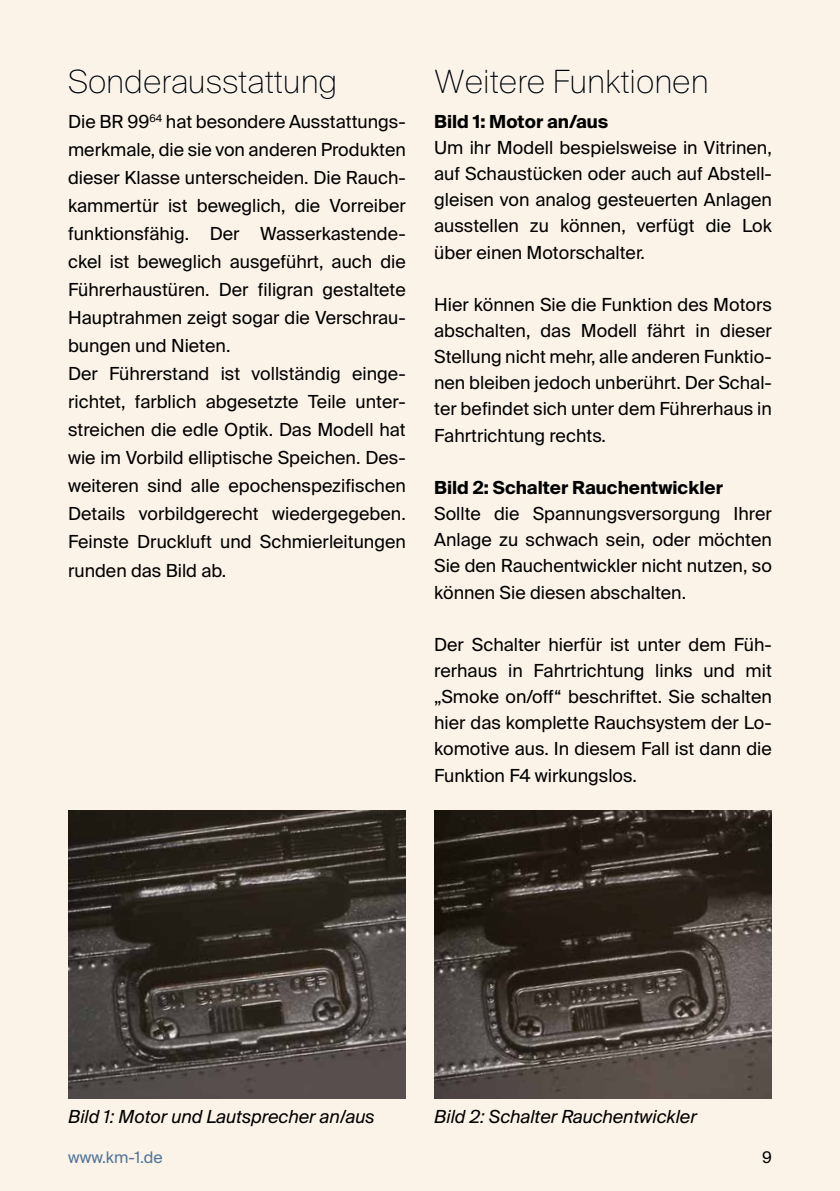
<style>
.page{position:relative;width:840px;height:1191px;background:#fff}
.page>*{position:absolute;margin:0;border:0;box-sizing:border-box;transform-origin:0 0}
.t1{font:100 32px "Suisse Intl";color:#000}
.t2{font:18px/26.2px "Suisse Intl";color:#000;text-align:justify}
.t3{font:italic 18px "Suisse Intl";color:#000}
.t4{font:700 18px "Suisse Intl";color:#000}
.t5{font:16px "Suisse Intl";letter-spacing:.005em;color:#50759b}
.t6{font:16px "Suisse Intl";color:#000}
</style>
<div class="page">
<div style="left:0;top:0;width:839px;height:1191px;background:#fcf3e8"></div>
<img style="left:68px;top:810px;width:337px;height:288px">
<img style="left:434px;top:810px;width:337px;height:288px">
<svg style="left:69px;top:69px;width:266px;height:30px"></svg>
<svg style="left:435px;top:69px;width:109px;height:25px"></svg>
<svg style="left:555px;top:69px;width:152px;height:25px"></svg>
<h1 class="t1" style="left:68px;top:63px;width:270px">Sonderausstattung</h1>
<h1 class="t1" style="left:434px;top:63px;width:276px">Weitere Funktionen</h1>
<p class="t2" style="left:68px;top:108px;width:339px;line-height:28px">Die BR 99<sup>64</sup> hat besondere Ausstattungs&shy;merkmale, die sie von anderen Produkten dieser Klasse unterscheiden. Die Rauch&shy;kammertür ist beweglich, die Vorreiber funktionsfähig.</p>
<p class="t4" style="left:434px;top:111px;width:176px">Bild 1: Motor an/aus</p>
<p class="t2" style="left:434px;top:135px;width:339px">Um ihr Modell bespielsweise in Vitrinen, auf Schaustücken oder auch auf Abstell&shy;gleisen von analog gesteuerten Anlagen ausstellen zu können, verfügt die Lok über einen Motorschalter.</p>
<p class="t2" style="left:434px;top:291px;width:339px">Hier können Sie die Funktion des Motors abschalten, das Modell fährt in dieser Stellung nicht mehr, alle anderen Funktio&shy;nen bleiben jedoch unberührt. Der Schal&shy;ter befindet sich unter dem Führerhaus in Fahrtrichtung rechts.</p>
<p class="t4" style="left:434px;top:477px;width:290px">Bild 2: Schalter Rauchentwickler</p>
<p class="t2" style="left:434px;top:501px;width:339px">Sollte die Spannungsversorgung Ihrer Anlage zu schwach sein, oder möchten Sie den Rauchentwickler nicht nutzen, so können Sie diesen abschalten.</p>
<p class="t2" style="left:434px;top:631px;width:339px">Der Schalter hierfür ist unter dem Füh&shy;rerhaus in Fahrtrichtung links und mit „Smoke on/off“ beschriftet. Sie schalten hier das komplette Rauchsystem der Lo&shy;komotive aus. In diesem Fall ist dann die Funktion F4 wirkungslos.</p>
<p class="t2" style="left:68px;top:220px;width:339px;line-height:28px;text-align:left;text-indent:141px">Der Wasserkastende&shy;ckel ist beweglich ausgeführt, auch die Führerhaustüren. Der filigran gestaltete Hauptrahmen zeigt sogar die Verschrau&shy;bungen und Nieten.<br>Der Führerstand ist vollständig einge&shy;richtet, farblich abgesetzte Teile unter&shy;streichen die edle Optik. Das Modell hat wie im Vorbild elliptische Speichen. Des&shy;weiteren sind alle epochenspezifischen Details vorbildgerecht wiedergegeben.<br>Feinste Druckluft und Schmierleitungen runden das Bild ab.</p>
<p class="t3" style="left:68px;top:1106px;width:308px">Bild 1: Motor und Lautsprecher an/aus</p>
<p class="t3" style="left:434px;top:1106px;width:264px">Bild 2: Schalter Rauchentwickler</p>
<p class="t5" style="left:68px;top:1148px;width:96px">www.km-1.de</p>
<p class="t6" style="left:761px;top:1148px;width:11px">9</p>
</div>
